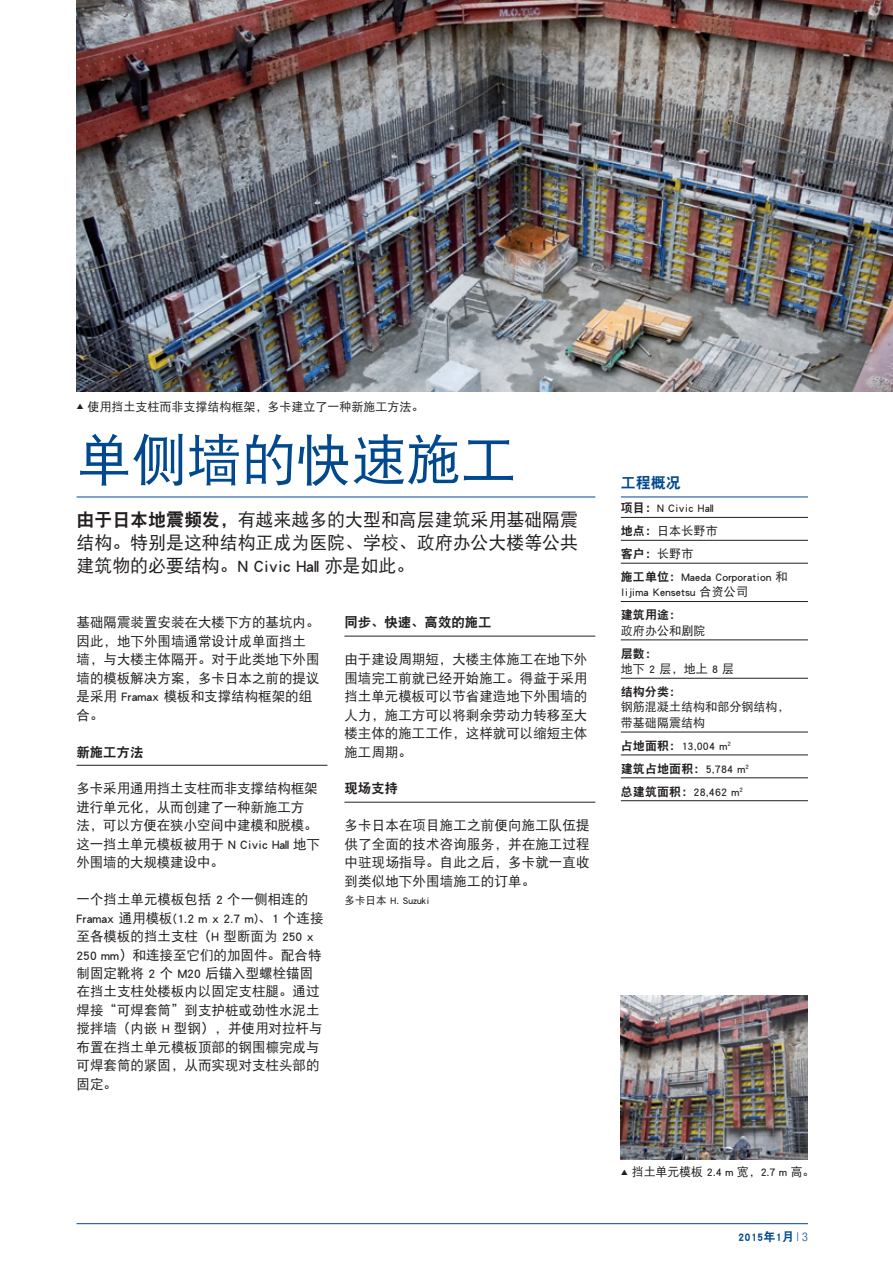
<style>
.page{position:relative;width:893px;height:1263px;background:#fff}
.page>*{position:absolute;margin:0;border:0;box-sizing:border-box;transform-origin:0 0}
.t1{font:55.5px "DFP Hei W5";letter-spacing:-.01em;color:#01498e}
.t2{font:18px/23.1px "DFP Hei W5";letter-spacing:-.005em;color:#231f20;text-align:justify}
.t3{font:15px "DFP Hei W9";color:#01498e}
.t4{font:13.5px/18.5px "DFP Hei W5";color:#231f20}
.t5{font:13.5px "DFP Hei W9";letter-spacing:-.01em;color:#231f20}
.t6{font:12px/15.5px "DFP Hei W5";letter-spacing:.01em;color:#231f20}
.t7{font:12px "DFP Hei W9";letter-spacing:.01em;color:#231f20}
.t8{font:12px "DFP Hei W9";color:#01498e}
.t9{font:10.5px "DFP Hei W5";letter-spacing:.01em;color:#231f20}
.s1{font-family:"DFP Hei W9"}
.s2{font-family:"DFP Hei W5"}
.s3{font-family:"Helvetica Neue LTW1 G";font-weight:300;font-stretch:condensed}
</style>
<div class="page">
<hr style="left:77px;top:1223px;width:731px;height:1px;background:#01498e">
<hr style="left:77px;top:497px;width:518px;height:1px;background:#01498e">
<hr style="left:77px;top:765px;width:250px;height:1px;background:#231f20">
<hr style="left:344px;top:636px;width:251px;height:1px;background:#231f20">
<hr style="left:344px;top:802px;width:251px;height:1px;background:#231f20">
<hr style="left:621px;top:497px;width:187px;height:1px;background:#01498e">
<hr style="left:621px;top:517px;width:187px;height:1px;background:#231f20">
<hr style="left:621px;top:540px;width:187px;height:1px;background:#231f20">
<hr style="left:621px;top:563px;width:187px;height:1px;background:#231f20">
<hr style="left:621px;top:601px;width:187px;height:1px;background:#231f20">
<hr style="left:621px;top:640px;width:187px;height:1px;background:#231f20">
<hr style="left:621px;top:678px;width:187px;height:1px;background:#231f20">
<hr style="left:621px;top:732px;width:187px;height:1px;background:#231f20">
<hr style="left:621px;top:755px;width:187px;height:1px;background:#231f20">
<hr style="left:621px;top:777px;width:187px;height:1px;background:#231f20">
<hr style="left:621px;top:800px;width:187px;height:1px;background:#231f20">
<img style="left:621px;top:996px;width:187px;height:163px">
<img style="left:77px;top:0;width:816px;height:392px">
<p class="t6" style="left:88px;top:398px;width:338px">使用挡土支柱而非支撑结构框架，多卡建立了一种新施工方法。</p>
<h1 class="t1" style="left:77px;top:430px;width:442px">单侧墙的快速施工</h1>
<h2 class="t2" style="left:77px;top:508px;width:503px"><span class="s1">由于日本地震频发，</span>有越来越多的大型和高层建筑采用基础隔震结构。特别是这种结构正成为医院、学校、政府办公大楼等公共建筑物的必要结构。N Civic Hall 亦是如此。</h2>
<p class="t4" style="left:77px;top:613px;width:245px">基础隔震装置安装在大楼下方的基坑内。因此，地下外围墙通常设计成单面挡土墙，与大楼主体隔开。对于此类地下外围墙的模板解决方案，多卡日本之前的提议是采用 Framax 模板和支撑结构框架的组合。</p>
<p class="t5" style="left:77px;top:744px;width:68px">新施工方法</p>
<p class="t4" style="left:77px;top:779px;width:245px">多卡采用通用挡土支柱而非支撑结构框架进行单元化，从而创建了一种新施工方法，可以方便在狭小空间中建模和脱模。这一挡土单元模板被用于 N Civic Hall 地下外围墙的大规模建设中。</p>
<p class="t4" style="left:77px;top:890px;width:248px">一个挡土单元模板包括 2 个一侧相连的<br>Framax 通用模板(1.2 m x 2.7 m)、1 个连接至各模板的挡土支柱（H 型断面为 250 x<br>250 mm）和连接至它们的加固件。配合特制固定靴将 2 个 M20 后锚入型螺栓锚固在挡土支柱处楼板内以固定支柱腿。通过焊接“可焊套筒”到支护桩或劲性水泥土搅拌墙（内嵌 H 型钢），并使用对拉杆与布置在挡土单元模板顶部的钢围檩完成与可焊套筒的紧固，从而实现对支柱头部的固定。</p>
<p class="t5" style="left:344px;top:615px;width:149px">同步、快速、高效的施工</p>
<p class="t4" style="left:344px;top:650px;width:244px;text-align:justify">由于建设周期短，大楼主体施工在地下外围墙完工前就已经开始施工。得益于采用挡土单元模板可以节省建造地下外围墙的人力，施工方可以将剩余劳动力转移至大楼主体的施工工作，这样就可以缩短主体施工周期。</p>
<p class="t5" style="left:344px;top:781px;width:55px">现场支持</p>
<p class="t4" style="left:344px;top:816px;width:247px;text-align:justify">多卡日本在项目施工之前便向施工队伍提供了全面的技术咨询服务，并在施工过程中驻现场指导。自此之后，多卡就一直收到类似地下外围墙施工的订单。</p>
<p class="t9" style="left:344px;top:895px;width:87px">多卡日本 H. Suzuki</p>
<p class="t3" style="left:621px;top:475px;width:62px">工程概况</p>
<p class="t6" style="left:621px;top:496px;width:98px;line-height:23px"><span class="s1">项目：</span>N Civic Hall<span class="s1">地点：</span>日本长野市</p>
<p class="t7" style="left:621px;top:547px;width:74px">客户：<span class="s2">长野市</span></p>
<p class="t6" style="left:621px;top:569px;width:168px"><span class="s1">施工单位：</span>Maeda Corporation 和<br>Iijima Kensetsu 合资公司</p>
<p class="t7" style="left:621px;top:608px;width:62px">建筑用途：</p>
<p class="t6" style="left:621px;top:622px;width:86px">政府办公和剧院</p>
<p class="t7" style="left:621px;top:647px;width:38px">层数：</p>
<p class="t6" style="left:621px;top:661px;width:115px">地下 2 层，地上 8 层</p>
<p class="t7" style="left:621px;top:685px;width:62px">结构分类：</p>
<p class="t6" style="left:621px;top:699px;width:170px">钢筋混凝土结构和部分钢结构，带基础隔震结构</p>
<p class="t6" style="left:621px;top:737px;width:111px"><span class="s1">占地面积：</span>13,004 m<sup>2</sup></p>
<p class="t7" style="left:621px;top:762px;width:130px">建筑占地面积：<span class="s2">5,784 m</span><sup>2</sup></p>
<p class="t6" style="left:621px;top:783px;width:124px"><span class="s1">总建筑面积：</span>28,462 m<sup>2</sup></p>
<p class="t6" style="left:632px;top:1164px;width:184px">挡土单元模板 2.4 m 宽，2.7 m 高。</p>
<p class="t8" style="left:738px;top:1230px;width:71px">2015年1月 <span class="s3">| 3</span></p>
</div>
